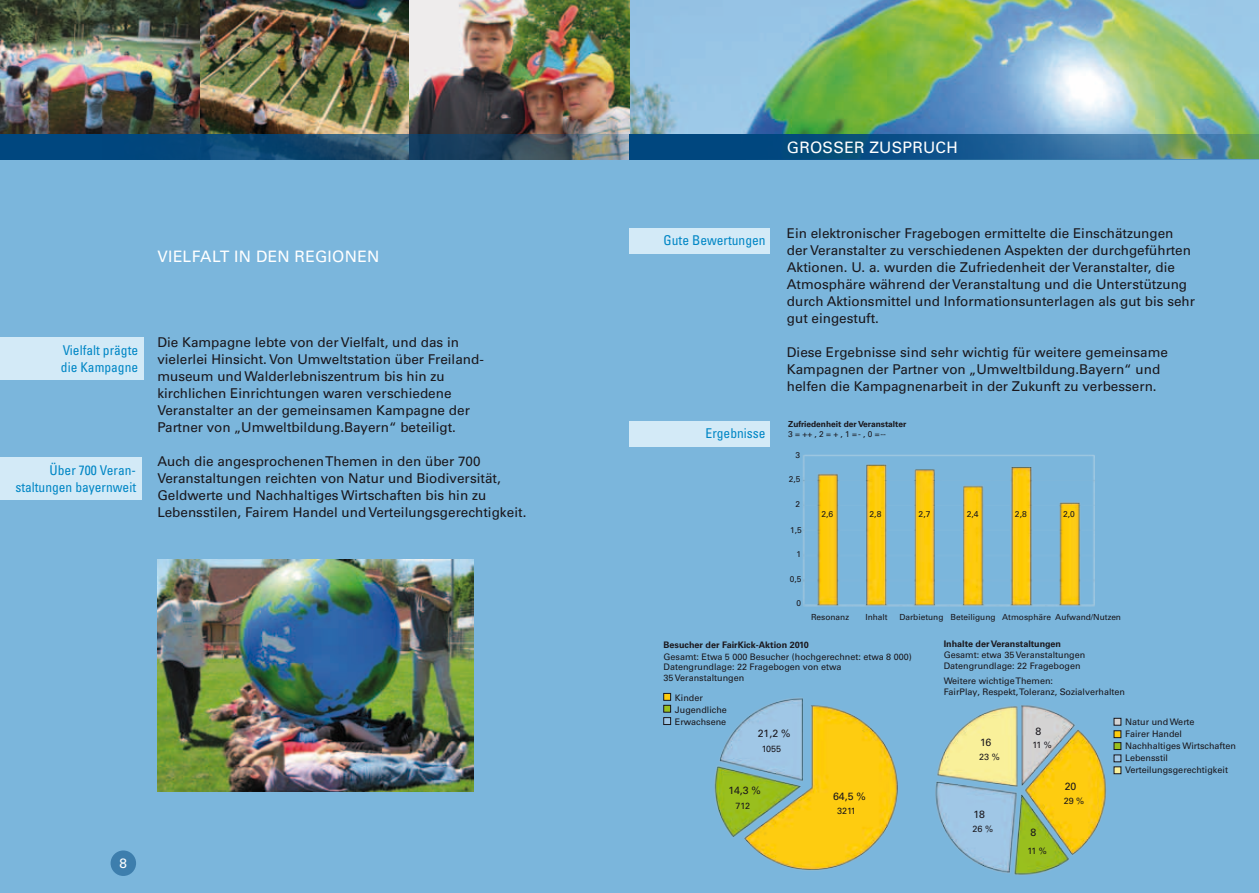
<style>
.page{position:relative;width:1259px;height:893px;background:#fff}
.page>*{position:absolute;margin:0;border:0;box-sizing:border-box;transform-origin:0 0}
.text_titel_module{font:15.75px "Univers LT Pro 55 Roman";letter-spacing:.02em;color:#fff}
.t1{font:13.5px/17px "Univers LT Pro 55 Roman";color:#1a171c}
.t2{font:condensed 13.5px/17px "Univers LT Pro";color:#0086c5}
.t3{font:13.5px "Univers LT Pro 55 Roman";color:#fff}
.t4{font:10.5px "Univers LT Pro 55 Roman";letter-spacing:-.01em;color:#1a171c}
.t5{font:9px/12px "Univers LT Pro 55 Roman";color:#1a171c}
.t6{font:8.55px "Univers LT Pro 55 Roman";color:#1a171c}
.t7{font:8.4px "Univers LT Pro 55 Roman";color:#1a171c}
.t8{font:700 8.4px/9.8px "Univers LT Pro 65";color:#1a171c}
.s1{font-family:"Univers LT Pro 55 Roman";font-weight:400}
.s2{font-family:"Univers LT Pro 65";font-weight:700}
</style>
<div class="page">
<div style="left:0;top:136px;width:629px;height:757px;background:#7bb6dc"></div>
<div style="left:629px;top:136px;width:630px;height:757px;background:#7bb6dc"></div>
<img style="left:629px;top:0;width:630px;height:134px">
<div style="left:0;top:337px;width:144px;height:42px;background:#d3eaf7"></div>
<div style="left:0;top:457px;width:141px;height:43px;background:#d3eaf7"></div>
<div style="left:629px;top:228px;width:141px;height:26px;background:#d3eaf7"></div>
<div style="left:629px;top:421px;width:141px;height:25px;background:#d3eaf7"></div>
<img style="left:157px;top:559px;width:317px;height:232px">
<img style="left:0;top:0;width:629px;height:134px">
<svg style="left:629px;top:134px;width:630px;height:25px;background:#216188"></svg>
<svg style="left:0;top:134px;width:629px;height:25px;background:#1f4e72"></svg>
<img style="left:803px;top:455px;width:292px;height:152px">
<img style="left:714px;top:697px;width:183px;height:174px">
<div style="left:663px;top:693px;width:7px;height:7px;background:#fecc0c"></div>
<div style="left:663px;top:693px;width:8px;height:7px;border:1px solid #1a171c"></div>
<div style="left:663px;top:705px;width:7px;height:7px;background:#9bc01d"></div>
<div style="left:663px;top:705px;width:8px;height:7px;border:1px solid #1a171c"></div>
<div style="left:663px;top:717px;width:8px;height:8px;background:#a0c8e7;border:1px solid #1a171c"></div>
<img style="left:935px;top:705px;width:172px;height:170px">
<div style="left:1114px;top:731px;width:7px;height:7px;background:#fecc0c"></div>
<div style="left:1113px;top:730px;width:8px;height:8px;border:1px solid #1a171c"></div>
<div style="left:1114px;top:743px;width:7px;height:6px;background:#9bc01d"></div>
<div style="left:1113px;top:742px;width:8px;height:8px;border:1px solid #1a171c"></div>
<svg style="left:1113px;top:755px;width:8px;height:7px"></svg>
<div style="left:1114px;top:718px;width:7px;height:7px;background:#d4d4d4"></div>
<div style="left:1113px;top:718px;width:8px;height:7px;border:1px solid #1a171c"></div>
<div style="left:1113px;top:767px;width:8px;height:7px;background:#f9f19c;border:1px solid #1a171c"></div>
<div style="left:111px;top:850px;width:25px;height:26px;background:#3d7ead;border-radius:50%"></div>
<h1 class="text_titel_module" style="left:157px;top:246px;width:223px">VIELFALT IN DEN REGIONEN</h1>
<h2 class="t2" style="left:61px;top:342px;width:79px">Vielfalt prägte die Kampagne</h2>
<h2 class="t2" style="left:15px;top:462px;width:122px;text-align:right">Über 700 Veran&shy;staltungen bayernweit</h2>
<p class="t1" style="left:157px;top:333px;width:328px">Die Kampagne lebte von der Vielfalt, und das in vielerlei Hinsicht. Von Umweltstation über Freiland&shy;museum und Walderlebniszentrum bis hin zu kirchlichen Einrichtungen waren verschiedene Veranstalter an der gemeinsamen Kampagne der Partner von „Umweltbildung.Bayern“ beteiligt.</p>
<p class="t1" style="left:157px;top:452px;width:371px">Auch die angesprochenen Themen in den über 700<br>Veranstaltungen reichten von Natur und Biodiversität, Geldwerte und Nachhaltiges Wirtschaften bis hin zu Lebensstilen, Fairem Handel und Verteilungsgerechtigkeit.</p>
<p class="t3" style="left:120px;top:855px;width:9px">8</p>
<p class="text_titel_module" style="left:787px;top:138px;width:172px">GROSSER ZUSPRUCH</p>
<h2 class="t2" style="left:663px;top:232px;width:103px">Gute Bewertungen</h2>
<h2 class="t2" style="left:705px;top:425px;width:61px">Ergebnisse</h2>
<p class="t1" style="left:787px;top:225px;width:410px">Ein elektronischer Fragebogen ermittelte die Einschätzungen der Veranstalter zu verschiedenen Aspekten der durchgeführten Aktionen. U. a. wurden die Zufriedenheit der Veranstalter, die Atmosphäre während der Veranstaltung und die Unterstützung durch Aktionsmittel und Informationsunterlagen als gut bis sehr gut eingestuft.</p>
<p class="t1" style="left:787px;top:344px;width:383px">Diese Ergebnisse sind sehr wichtig für weitere gemeinsame<br>Kampagnen der Partner von „Umweltbildung.Bayern“ und helfen die Kampagnenarbeit in der Zukunft zu verbessern.</p>
<p class="t8" style="left:788px;top:419px;width:119px">Zufriedenheit der Veranstalter<br><span class="s1">3 = ++ , 2 = + , 1 = - , 0 = --</span></p>
<p class="t7" style="left:795px;top:449px;width:6px">3</p>
<p class="t7" style="left:788px;top:474px;width:13px">2,5</p>
<p class="t7" style="left:795px;top:499px;width:6px">2</p>
<p class="t7" style="left:790px;top:525px;width:13px">1,5</p>
<p class="t7" style="left:796px;top:549px;width:6px">1</p>
<p class="t7" style="left:789px;top:574px;width:13px">0,5</p>
<p class="t7" style="left:796px;top:598px;width:6px">0</p>
<p class="t6" style="left:821px;top:509px;width:13px">2,6</p>
<p class="t6" style="left:869px;top:509px;width:13px">2,8</p>
<p class="t6" style="left:918px;top:509px;width:13px">2,7</p>
<p class="t6" style="left:966px;top:509px;width:13px">2,4</p>
<p class="t6" style="left:1015px;top:509px;width:13px">2,8</p>
<p class="t6" style="left:1063px;top:509px;width:13px">2,0</p>
<p class="t7" style="left:811px;top:612px;width:39px">Resonanz</p>
<p class="t7" style="left:865px;top:612px;width:24px">Inhalt</p>
<p class="t7" style="left:899px;top:612px;width:223px">Darbietung Beteiligung Atmosphäre Aufwand/Nutzen</p>
<p class="t5" style="left:663px;top:639px;width:250px"><span class="s2">Besucher der FairKick-Aktion 2010<br></span>Gesamt: Etwa 5 000 Besucher (hochgerechnet: etwa 8 000)</p>
<p class="t5" style="left:663px;top:662px;width:179px;line-height:10.5px">Datengrundlage: 22 Fragebogen von etwa<br>35 Veranstaltungen</p>
<p class="t5" style="left:675px;top:691px;width:54px">Kinder<br>Jugendliche<br>Erwachsene</p>
<p class="t4" style="left:757px;top:727px;width:34px">21,2 %</p>
<p class="t5" style="left:761px;top:743px;width:21px">1055</p>
<p class="t4" style="left:728px;top:784px;width:34px">14,3 %</p>
<p class="t5" style="left:735px;top:800px;width:16px">712</p>
<p class="t4" style="left:833px;top:790px;width:34px">64,5 %</p>
<p class="t5" style="left:837px;top:805px;width:20px">3211</p>
<p class="t5" style="left:943px;top:637px;width:143px"><span class="s2">Inhalte der Veranstaltungen<br></span>Gesamt: etwa 35 Veranstaltungen</p>
<p class="t5" style="left:943px;top:658px;width:138px;line-height:15px">Datengrundlage: 22 Fragebogen<br>Weitere wichtige Themen:</p>
<p class="t5" style="left:943px;top:685px;width:183px">FairPlay, Respekt, Toleranz, Sozialverhalten</p>
<p class="t4" style="left:980px;top:736px;width:13px">16</p>
<p class="t5" style="left:979px;top:751px;width:22px">23 %</p>
<p class="t4" style="left:973px;top:808px;width:13px">18</p>
<p class="t5" style="left:972px;top:822px;width:22px">26 %</p>
<p class="t4" style="left:1035px;top:725px;width:7px">8</p>
<p class="t5" style="left:1032px;top:738px;width:21px">11 %</p>
<p class="t4" style="left:1030px;top:826px;width:7px">8</p>
<p class="t5" style="left:1027px;top:845px;width:21px">11 %</p>
<p class="t4" style="left:1064px;top:779px;width:13px">20</p>
<p class="t5" style="left:1063px;top:794px;width:22px">29 %</p>
<p class="t5" style="left:1125px;top:716px;width:112px">Natur und Werte<br>Fairer Handel<br>Nachhaltiges Wirtschaften<br>Lebensstil<br>Verteilungsgerechtigkeit</p>
</div>
